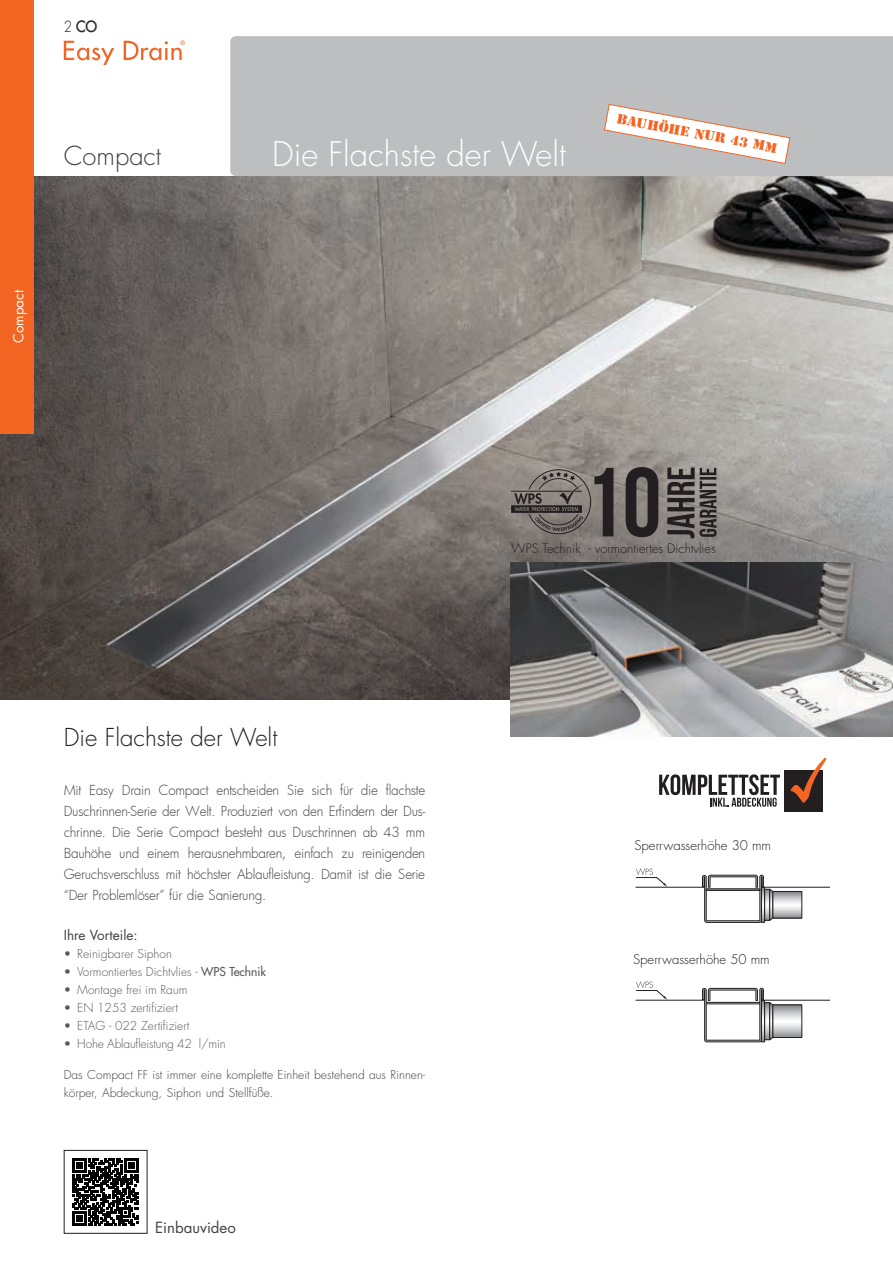
<style>
.page{position:relative;width:893px;height:1263px;background:#fff}
.page>*{position:absolute;margin:0;border:0;box-sizing:border-box;transform-origin:0 0}
.t1{font:300 33px "Futura Std";color:#fff}
.t2{font:300 25.5px "Futura Std";color:#414142}
.t3{font:300 24px "Futura Std";color:#231f20}
.t4{font:15px "Futura Std";color:#414142}
.t5{font:15px "Futura Std";color:#231f20;scale:.9 1}
.t6{font:14.25px "Stencil";color:#f26522;scale:1.1 1}
.t7{font:300 13.5px/21px "Futura";letter-spacing:-.02em;color:#414142;text-align:justify}
.t8{font:13.5px "Futura Std";color:#414142}
.t9{font:13.5px "Futura Std";color:#fff}
.t10{font:300 13.2px "Futura Std";color:#231f20}
.t11{font:300 12.75px "Futura Std";color:#231f20}
.t12{font:300 12px "Futura Std";color:#58595b}
.t13{font:300 12px/18px "Futura Std";color:#414142}
.s1{font-weight:300}
.s2{font-weight:500}
</style>
<div class="page">
<img style="left:0;top:176px;width:893px;height:523px">
<div style="left:230px;top:36px;width:663px;height:140px;background:#bcbec0"></div>
<svg style="left:72px;top:1158px;width:67px;height:67px"></svg>
<div style="left:64px;top:1150px;width:83px;height:84px;border:1px solid #231f20"></div>
<img style="left:510px;top:562px;width:383px;height:175px">
<svg style="left:635px;top:868px;width:195px;height:55px"></svg>
<svg style="left:635px;top:981px;width:195px;height:61px"></svg>
<svg style="left:603px;top:103px;width:188px;height:62px"></svg>
<svg style="left:659px;top:774px;width:121px;height:33px"></svg>
<div style="left:784px;top:770px;width:38px;height:41px;background:#231f20"></div>
<svg style="left:790px;top:757px;width:37px;height:47px"></svg>
<svg style="left:626px;top:467px;width:32px;height:70px;background:#44403f"></svg>
<svg style="left:667px;top:467px;width:50px;height:71px;background:#5f5b59"></svg>
<svg style="left:511px;top:468px;width:102px;height:68px;background:#6f6966"></svg>
<svg style="left:76px;top:20px;width:21px;height:13px"></svg>
<svg style="left:64px;top:41px;width:50px;height:23px"></svg>
<svg style="left:124px;top:40px;width:61px;height:20px"></svg>
<div style="left:0;top:0;width:34px;height:434px;background:#f26522"></div>
<p class="t5" style="left:64px;top:17px;width:39px"><span class="s1">2</span> CO</p>
<h2 class="t2" style="left:64px;top:140px;width:99px">Compact</h2>
<p class="t9" style="left:10px;top:343px;width:54px;rotate:-90deg">Compact</p>
<h1 class="t1" style="left:272px;top:134px;width:295px">Die Flachste der Welt</h1>
<p class="t6" style="left:619px;top:110px;width:150px;rotate:11deg">Bauhöhe nur 43 mm</p>
<h3 class="t3" style="left:64px;top:723px;width:215px">Die Flachste der Welt</h3>
<p class="t7" style="left:64px;top:779px;width:363px">Mit Easy Drain Compact entscheiden Sie sich für die flachste Duschrinnen-Serie der Welt. Produziert von den Erfindern der Dus&shy;chrinne. Die Serie Compact besteht aus Duschrinnen ab 43 mm Bauhöhe und einem herausnehmbaren, einfach zu reinigenden Geruchsverschluss mit höchster Ablaufleistung. Damit ist die Serie “Der Problemlöser” für die Sanierung.</p>
<p class="t8" style="left:64px;top:926px;width:75px">Ihre Vorteile:</p>
<p class="t12" style="left:64px;top:946px;width:110px">• Reinigbarer Siphon</p>
<p class="t12" style="left:64px;top:964px;width:204px">• Vormontiertes Dichtvlies - <span class="s2">WPS Technik</span></p>
<p class="t12" style="left:64px;top:982px;width:125px">• Montage frei im Raum</p>
<p class="t12" style="left:64px;top:1000px;width:116px">• EN 1253 zertifiziert</p>
<p class="t12" style="left:64px;top:1018px;width:127px">• ETAG - 022 Zertifiziert</p>
<p class="t12" style="left:64px;top:1036px;width:163px">• Hohe Ablaufleistung 42 l/min</p>
<p class="t13" style="left:64px;top:1066px;width:363px">Das Compact FF ist immer eine komplette Einheit bestehend aus Rinnen&shy;körper, Abdeckung, Siphon und Stellfüße.</p>
<p class="t4" style="left:155px;top:1218px;width:82px">Einbauvideo</p>
<p class="t11" style="left:512px;top:541px;width:206px">WPS Technik - vormontiertes Dichtvlies</p>
<p class="t10" style="left:634px;top:837px;width:138px">Sperrwasserhöhe 30 mm</p>
<p class="t10" style="left:633px;top:952px;width:138px">Sperrwasserhöhe 50 mm</p>
</div>
